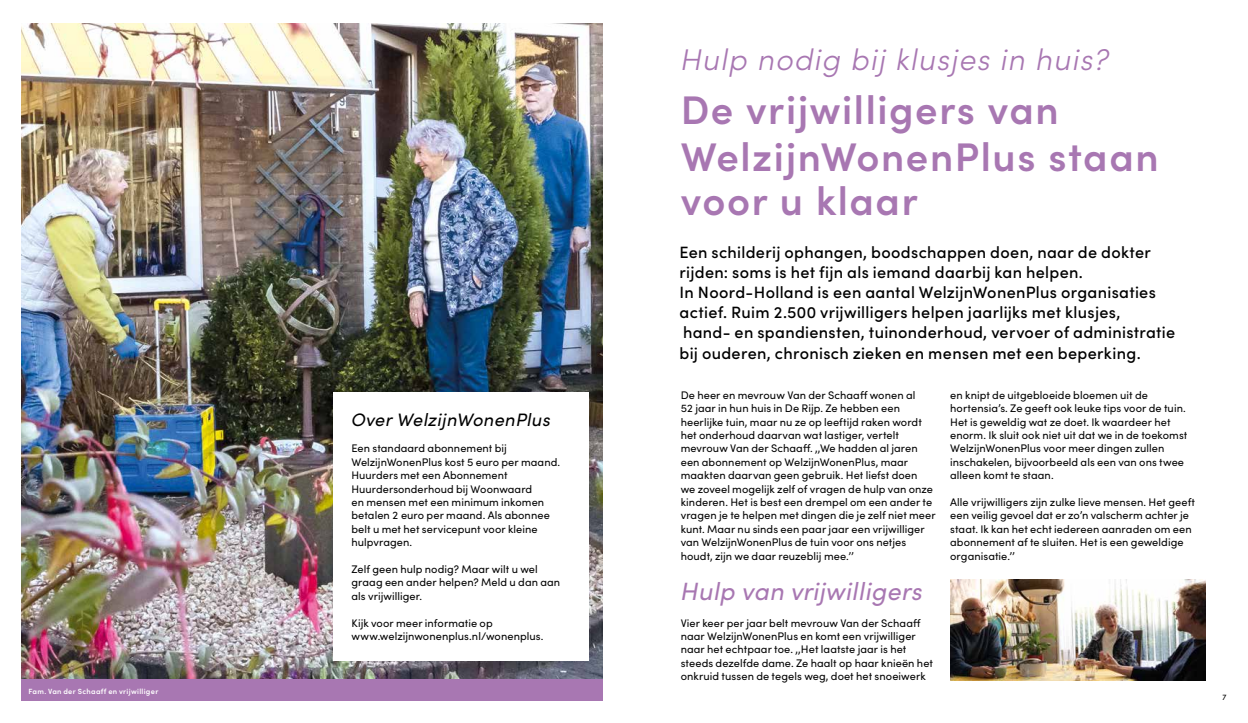
<style>
.page{position:relative;width:1248px;height:723px;background:#fff}
.page>*{position:absolute;margin:0;border:0;box-sizing:border-box;transform-origin:0 0}
.t1{font:600 40px/45.4px "Sofia Pro";letter-spacing:.04em;color:#a877b2}
.t2{font:italic 300 30px "Sofia Pro";letter-spacing:.04em;color:#a877b2}
.t3{font:italic 25px "Sofia Pro";letter-spacing:.02em;color:#a877b2}
.t4{font:italic 18px "Sofia Pro";letter-spacing:.02em;color:#000}
.t5{font:500 16.4px/20.1px "Sofia Pro";letter-spacing:.02em;color:#000}
.t6{font:11px/13.4px "Sofia Pro";letter-spacing:.005em;color:#000}
.t7{font:8px "Sofia Pro";color:#000}
.t8{font:600 7.5px "Sofia Pro";letter-spacing:.04em;color:#fff}
</style>
<div class="page">
<img style="left:21px;top:23px;width:581px;height:656px">
<div style="left:333px;top:392px;width:255px;height:268px;background:#fff"></div>
<img style="left:950px;top:580px;width:255px;height:100px">
<div style="left:21px;top:679px;width:581px;height:21px;background:#a877b2"></div>
<p class="t8" style="left:28px;top:685px;width:131px">Fam. Van der Schaaff en vrijwilliger</p>
<h3 class="t4" style="left:351px;top:406px;width:200px">Over WelzijnWonenPlus</h3>
<p class="t6" style="left:351px;top:441px;width:210px">Een standaard abonnement bij<br>WelzijnWonenPlus kost 5 euro per maand.<br>Huurders met een Abonnement<br>Huurdersonderhoud bij Woonwaard<br>en mensen met een minimum inkomen betalen 2 euro per maand. Als abonnee belt u met het servicepunt voor kleine hulpvragen.</p>
<p class="t6" style="left:351px;top:562px;width:210px">Zelf geen hulp nodig? Maar wilt u wel graag een ander helpen? Meld u dan aan als vrijwilliger.</p>
<p class="t6" style="left:351px;top:615px;width:194px">Kijk voor meer informatie op www.welzijnwonenplus.nl/wonenplus.</p>
<h2 class="t2" style="left:680px;top:38px;width:430px">Hulp nodig bij klusjes in huis?</h2>
<h1 class="t1" style="left:680px;top:84px;width:479px">De vrijwilligers van<br>WelzijnWonenPlus staan voor u klaar</h1>
<p class="t5" style="left:679px;top:241px;width:497px">Een schilderij ophangen, boodschappen doen, naar de dokter rijden: soms is het fijn als iemand daarbij kan helpen.<br>In Noord-Holland is een aantal WelzijnWonenPlus organisaties actief. Ruim 2.500 vrijwilligers helpen jaarlijks met klusjes,<br>hand- en spandiensten, tuinonderhoud, vervoer of administratie bij ouderen, chronisch zieken en mensen met een beperking.</p>
<p class="t6" style="left:680px;top:387px;width:256px">De heer en mevrouw Van der Schaaff wonen al<br>52 jaar in hun huis in De Rijp. Ze hebben een heerlijke tuin, maar nu ze op leeftijd raken wordt het onderhoud daarvan wat lastiger, vertelt mevrouw Van der Schaaff. ,,We hadden al jaren een abonnement op WelzijnWonenPlus, maar maakten daarvan geen gebruik. Het liefst doen<br>we zoveel mogelijk zelf of vragen de hulp van onze kinderen. Het is best een drempel om een ander te vragen je te helpen met dingen die je zelf niet meer kunt. Maar nu sinds een paar jaar een vrijwilliger van WelzijnWonenPlus de tuin voor ons netjes houdt, zijn we daar reuzeblij mee.’’</p>
<h3 class="t3" style="left:680px;top:573px;width:243px">Hulp van vrijwilligers</h3>
<p class="t6" style="left:680px;top:615px;width:254px">Vier keer per jaar belt mevrouw Van der Schaaff naar WelzijnWonenPlus en komt een vrijwilliger naar het echtpaar toe. ,,Het laatste jaar is het steeds dezelfde dame. Ze haalt op haar knieën het onkruid tussen de tegels weg, doet het snoeiwerk</p>
<p class="t6" style="left:950px;top:387px;width:239px">en knipt de uitgebloeide bloemen uit de hortensia’s. Ze geeft ook leuke tips voor de tuin.<br>Het is geweldig wat ze doet. Ik waardeer het enorm. Ik sluit ook niet uit dat we in de toekomst WelzijnWonenPlus voor meer dingen zullen inschakelen, bijvoorbeeld als een van ons twee alleen komt te staan.</p>
<p class="t6" style="left:950px;top:495px;width:246px">Alle vrijwilligers zijn zulke lieve mensen. Het geeft een veilig gevoel dat er zo’n valscherm achter je staat. Ik kan het echt iedereen aanraden om een abonnement af te sluiten. Het is een geweldige organisatie.’’</p>
<p class="t7" style="left:1221px;top:692px;width:6px">7</p>
</div>
